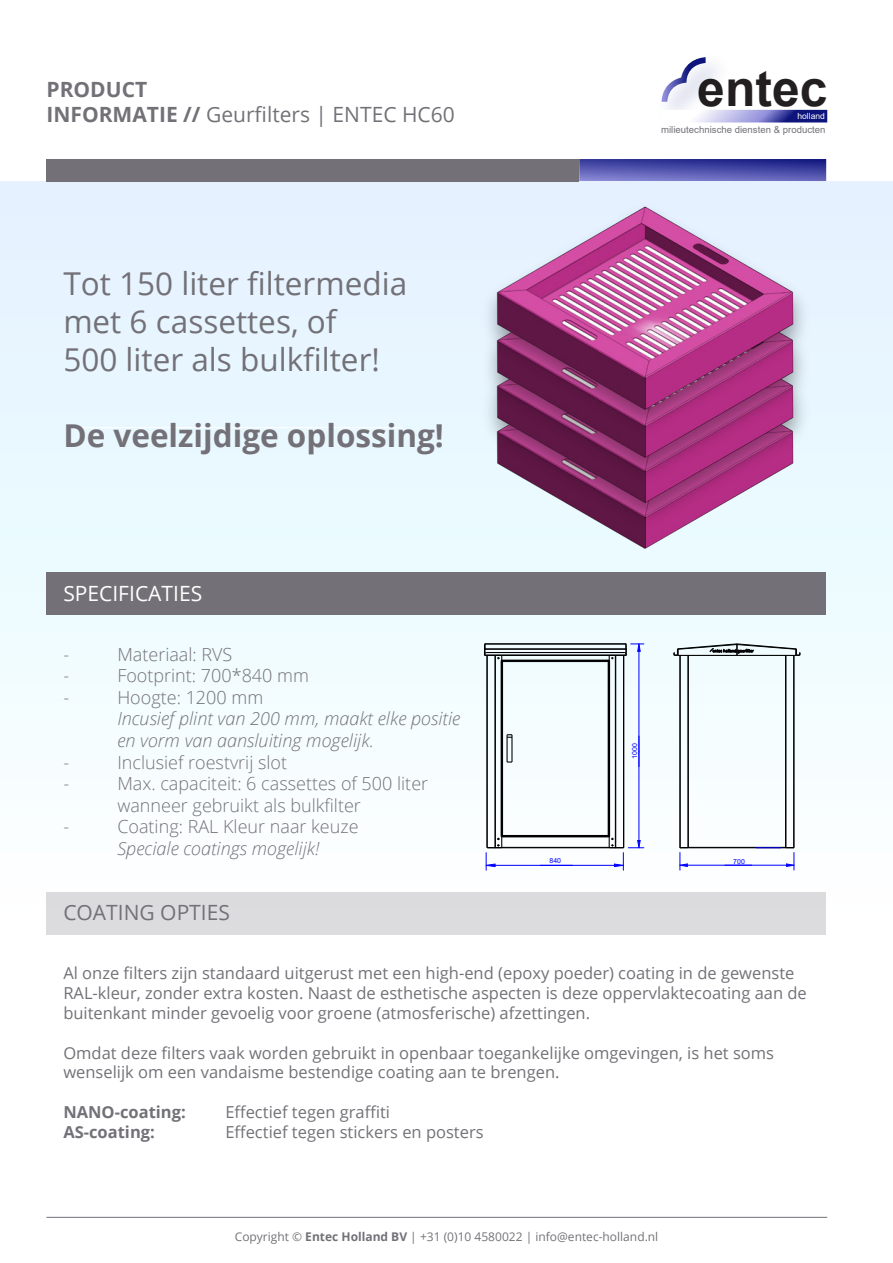
<style>
.page{position:relative;width:893px;height:1263px;background:#fff}
.page>*{position:absolute;margin:0;border:0;box-sizing:border-box;transform-origin:0 0}
.t1{font:700 49.8px "Arial";color:#231f20}
.t2{font:31.5px/37.8px "Open Sans";color:#737177}
.t3{font:700 31.5px "Open Sans";color:#737177}
.t4{font:21px/25.2px "Open Sans";color:#737177}
.t5{font:21px "Open Sans";color:#fff}
.t6{font:300 18px/21.6px "Open Sans";color:#737177}
.t7{font:italic 300 18px/21.6px "Open Sans";color:#737177}
.t8{font:16.5px/19.8px "Open Sans";color:#737177}
.t9{font:700 16.5px "Open Sans";color:#737177}
.t10{font:12px "Open Sans";color:#737177}
.t11{font:9.6px "Arial";color:#737177}
.t12{font:8.55px "Arial";color:#fff}
.t13{font:7.05px "Arial";color:#00f}
.s1{font-weight:700}
.s2{font-style:normal}
.s3{font-style:italic}
</style>
<div class="page">
<div style="left:0;top:181px;width:893px;height:1082px;background:linear-gradient(to bottom,#e3f4ff,#fff)"></div>
<svg style="left:579px;top:159px;width:247px;height:22px;background:#4e50aa"></svg>
<div style="left:46px;top:159px;width:532px;height:22px;background:#737177"></div>
<hr style="left:75px;top:427px;width:327px;height:1px;background:#fff">
<hr style="left:46px;top:1217px;width:781px;height:1px;background:#737178">
<div style="left:46px;top:573px;width:780px;height:42px;background:#737177"></div>
<div style="left:46px;top:892px;width:780px;height:42px;background:#dcdbdd"></div>
<div style="left:481px;top:531px;width:339px;height:42px;background:#ebfbff"></div>
<img style="left:475px;top:491px;width:341px;height:45px">
<img style="left:481px;top:486px;width:339px;height:45px">
<img style="left:475px;top:443px;width:341px;height:48px">
<img style="left:481px;top:438px;width:339px;height:48px">
<img style="left:475px;top:195px;width:341px;height:248px">
<img style="left:481px;top:191px;width:339px;height:247px">
<hr style="left:486px;top:655px;width:1px;height:192px;background:#000">
<svg style="left:507px;top:734px;width:5px;height:28px"></svg>
<hr style="left:506px;top:735px;width:2px;height:27px;background:#000">
<hr style="left:485px;top:643px;width:141px;height:1px;background:#000">
<hr style="left:486px;top:652px;width:139px;height:1px;background:#000">
<hr style="left:487px;top:655px;width:1px;height:192px;background:#000">
<hr style="left:495px;top:655px;width:1px;height:192px;background:#000">
<hr style="left:501px;top:661px;width:1px;height:175px;background:#000">
<svg style="left:497px;top:656px;width:8px;height:6px"></svg>
<hr style="left:502px;top:660px;width:107px;height:1px;background:#000">
<hr style="left:502px;top:837px;width:107px;height:1px;background:#000">
<hr style="left:504px;top:836px;width:102px;height:1px;background:#000">
<hr style="left:502px;top:847px;width:107px;height:1px;background:#000">
<svg style="left:606px;top:656px;width:8px;height:6px"></svg>
<hr style="left:623px;top:655px;width:1px;height:192px;background:#000">
<hr style="left:609px;top:661px;width:1px;height:175px;background:#000">
<hr style="left:615px;top:655px;width:1px;height:192px;background:#000">
<hr style="left:502px;top:661px;width:1px;height:174px;background:#000">
<hr style="left:608px;top:661px;width:1px;height:174px;background:#000">
<hr style="left:503px;top:835px;width:105px;height:1px;background:#000">
<hr style="left:503px;top:661px;width:105px;height:1px;background:#000">
<svg style="left:484px;top:643px;width:3px;height:13px"></svg>
<hr style="left:485px;top:655px;width:141px;height:1px;background:#000">
<hr style="left:485px;top:644px;width:141px;height:1px;background:#000">
<hr style="left:485px;top:649px;width:141px;height:1px;background:#000">
<hr style="left:639px;top:651px;width:1px;height:100px;background:#00f">
<hr style="left:639px;top:751px;width:1px;height:89px;background:#00f">
<svg style="left:624px;top:643px;width:20px;height:13px"></svg>
<hr style="left:679px;top:655px;width:1px;height:192px;background:#000">
<hr style="left:680px;top:655px;width:1px;height:192px;background:#000">
<hr style="left:786px;top:655px;width:1px;height:192px;background:#000">
<hr style="left:785px;top:655px;width:1px;height:192px;background:#000">
<hr style="left:793px;top:655px;width:1px;height:192px;background:#000">
<hr style="left:688px;top:655px;width:1px;height:192px;background:#000">
<hr style="left:688px;top:847px;width:97px;height:1px;background:#000">
<svg style="left:673px;top:643px;width:128px;height:13px"></svg>
<hr style="left:687px;top:865px;width:52px;height:1px;background:#00f">
<svg style="left:679px;top:847px;width:10px;height:23px"></svg>
<svg style="left:725px;top:847px;width:70px;height:23px"></svg>
<hr style="left:495px;top:865px;width:62px;height:1px;background:#00f">
<hr style="left:557px;top:865px;width:57px;height:1px;background:#00f">
<svg style="left:606px;top:835px;width:38px;height:35px"></svg>
<svg style="left:486px;top:835px;width:19px;height:35px"></svg>
<svg style="left:661px;top:57px;width:45px;height:45px"></svg>
<svg style="left:690px;top:110px;width:137px;height:12px;background:#8182c2"></svg>
<p class="t4" style="left:46px;top:76px;width:410px"><span class="s1">PRODUCT<br>INFORMATIE //</span> Geurfilters | ENTEC HC60</p>
<p class="t2" style="left:63px;top:264px;width:345px">Tot 150 liter filtermedia met 6 cassettes, of<br>500 liter als bulkfilter!</p>
<p class="t3" style="left:63px;top:413px;width:382px">De veelzijdige oplossing!</p>
<p class="t5" style="left:63px;top:579px;width:140px">SPECIFICATIES</p>
<p class="t6" style="left:63px;top:643px;width:7px">-</p>
<p class="t6" style="left:117px;top:643px;width:117px">Materiaal: RVS</p>
<p class="t6" style="left:63px;top:664px;width:7px">-</p>
<p class="t6" style="left:117px;top:664px;width:193px">Footprint: 700*840 mm</p>
<p class="t6" style="left:63px;top:686px;width:7px">-</p>
<p class="t7" style="left:117px;top:686px;width:344px"><span class="s2">Hoogte: 1200 mm<br></span>Incusief plint van 200 mm, maakt elke positie en vorm van aansluiting mogelijk.</p>
<p class="t6" style="left:63px;top:751px;width:7px">-</p>
<p class="t6" style="left:117px;top:751px;width:171px">Inclusief roestvrij slot</p>
<p class="t6" style="left:63px;top:772px;width:7px">-</p>
<p class="t6" style="left:117px;top:772px;width:312px">Max. capaciteit: 6 cassettes of 500 liter wanneer gebruikt als bulkfilter</p>
<p class="t6" style="left:63px;top:816px;width:7px">-</p>
<p class="t6" style="left:117px;top:816px;width:243px">Coating: RAL Kleur naar keuze<br><span class="s3">Speciale coatings mogelijk!</span></p>
<p class="t4" style="left:63px;top:899px;width:168px">COATING OPTIES</p>
<p class="t1" style="left:697px;top:53px;width:132px">entec</p>
<p class="t11" style="left:661px;top:123px;width:166px">milieutechnische diensten &amp; producten</p>
<p class="t12" style="left:797px;top:110px;width:29px">holland</p>
<p class="t13" style="left:630px;top:759px;width:17px;rotate:-90deg">1000</p>
<p class="t13" style="left:549px;top:855px;width:13px">840</p>
<p class="t13" style="left:733px;top:856px;width:13px">700</p>
<p class="t8" style="left:63px;top:963px;width:745px">Al onze filters zijn standaard uitgerust met een high-end (epoxy poeder) coating in de gewenste<br>RAL-kleur, zonder extra kosten. Naast de esthetische aspecten is deze oppervlaktecoating aan de buitenkant minder gevoelig voor groene (atmosferische) afzettingen.</p>
<p class="t8" style="left:63px;top:1042px;width:712px">Omdat deze filters vaak worden gebruikt in openbaar toegankelijke omgevingen, is het soms wenselijk om een vandaisme bestendige coating aan te brengen.</p>
<p class="t9" style="left:63px;top:1100px;width:124px">NANO-coating:</p>
<p class="t8" style="left:225px;top:1102px;width:166px">Effectief tegen graffiti</p>
<p class="t9" style="left:63px;top:1120px;width:93px">AS-coating:</p>
<p class="t8" style="left:225px;top:1121px;width:260px">Effectief tegen stickers en posters</p>
<p class="t10" style="left:235px;top:1228px;width:425px">Copyright © <span class="s1">Entec Holland BV</span> | +31 (0)10 4580022 | info@entec-holland.nl</p>
</div>
